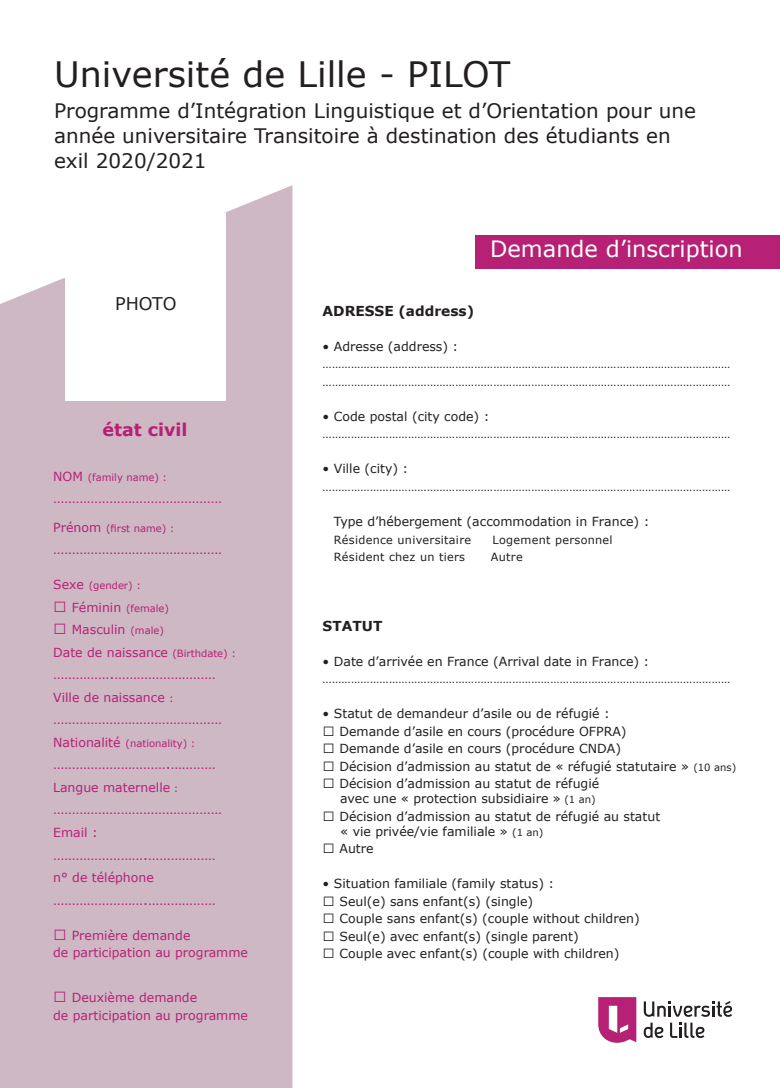
<style>
.page{position:relative;width:780px;height:1088px;background:#fff}
.page>*{position:absolute;margin:0;border:0;box-sizing:border-box;transform-origin:0 0}
.t1{font:35px "Verdana";color:#231f20}
.t2{font:22.5px "Verdana";color:#fff}
.t3{font:20px/25px "Verdana";color:#231f20}
.t4{font:700 17.5px "Verdana";color:#b62175}
.t5{font:17.5px "Verdana";letter-spacing:-.01em;color:#231f20}
.t6{font:13.75px "Verdana";color:#b62175}
.t7{font:700 13.75px "Verdana";color:#231f20}
.t8{font:12.5px/15px "Verdana";color:#231f20;text-align:right}
.t9{font:12.5px/17.5px "Verdana";color:#b62175}
.t10{font:11.25px/17.5px "Verdana";letter-spacing:.025em;color:#231f20}
.t11{font:10px "Verdana";color:#b62175}
.s1{font-size:12.5px}
.s2{font-size:13.75px}
.s3{font-size:10px}
</style>
<div class="page">
<div style="left:475px;top:235px;width:305px;height:33px;background:#b62175"></div>
<svg style="left:598px;top:997px;width:38px;height:46px"></svg>
<svg style="left:643px;top:1001px;width:89px;height:37px"></svg>
<div style="left:0;top:185px;width:292px;height:903px;background:#ceb8c4"></div>
<div style="left:66px;top:213px;width:160px;height:187px;background:#fff"></div>
<h1 class="t1" style="left:54px;top:50px;width:458px">Université de Lille - PILOT</h1>
<h3 class="t3" style="left:54px;top:98px;width:643px">Programme d’Intégration Linguistique et d’Orientation pour une année universitaire Transitoire à destination des étudiants en exil 2020/2021</h3>
<h3 class="t5" style="left:115px;top:292px;width:63px">PHOTO</h3>
<h3 class="t4" style="left:102px;top:417px;width:86px">état civil</h3>
<p class="t11" style="left:53px;top:470px;width:115px"><span class="s1">NOM</span> (family name) :</p>
<p class="t6" style="left:53px;top:489px;width:170px">………………………………………</p>
<p class="t11" style="left:53px;top:521px;width:123px"><span class="s1">Prénom</span> (first name) :</p>
<p class="t6" style="left:53px;top:540px;width:170px">………………………………………</p>
<p class="t11" style="left:53px;top:579px;width:89px"><span class="s1">Sexe</span> (gender) :</p>
<p class="t11" style="left:53px;top:601px;width:117px"><span class="s2">◻</span> <span class="s1">Féminin</span> (female)</p>
<p class="t9" style="left:53px;top:618px;width:184px;line-height:22.5px"><span class="s2">◻</span> Masculin <span class="s3">(male)<br></span>Date de naissance <span class="s3">(Birthdate) :</span></p>
<p class="t6" style="left:53px;top:665px;width:164px">…………….………………………</p>
<p class="t9" style="left:53px;top:688px;width:122px">Ville de naissance <span class="s3">:</span></p>
<p class="t6" style="left:53px;top:710px;width:170px">………………………………………</p>
<p class="t11" style="left:53px;top:736px;width:144px"><span class="s1">Nationalité</span> (nationality) :</p>
<p class="t6" style="left:53px;top:755px;width:164px">………………………….…………</p>
<p class="t9" style="left:53px;top:778px;width:127px">Langue maternelle <span class="s3">:</span></p>
<p class="t6" style="left:53px;top:800px;width:170px">………………………………………</p>
<p class="t9" style="left:53px;top:823px;width:46px">Email :</p>
<p class="t6" style="left:53px;top:845px;width:164px">…………………….………………</p>
<p class="t9" style="left:53px;top:868px;width:102px">n° de téléphone</p>
<p class="t6" style="left:53px;top:890px;width:164px">…………………….………………</p>
<p class="t9" style="left:53px;top:926px;width:196px"><span class="s2">◻</span> Première demande<br>de participation au programme</p>
<p class="t9" style="left:53px;top:988px;width:196px"><span class="s2">◻</span> Deuxième demande<br>de participation au programme</p>
<h2 class="t2" style="left:490px;top:234px;width:254px">Demande d’inscription</h2>
<p class="t7" style="left:322px;top:301px;width:153px">ADRESSE (address)</p>
<p class="t8" style="left:322px;top:338px;width:137px">• Adresse (address) :</p>
<p class="t10" style="left:322px;top:355px;width:409px">………………………………………………………………………………………………………………… …………………………………………………………………………………………………………………</p>
<p class="t8" style="left:322px;top:408px;width:168px">• Code postal (city code) :</p>
<p class="t10" style="left:322px;top:425px;width:409px">…………………………………………………………………………………………………………………</p>
<p class="t8" style="left:322px;top:461px;width:87px">• Ville (city) :</p>
<p class="t10" style="left:322px;top:478px;width:409px">…………………………………………………………………………………………………………………</p>
<p class="t8" style="left:334px;top:513px;width:317px">Type d’hébergement (accommodation in France) :</p>
<p class="t10" style="left:334px;top:531px;width:139px">Résidence universitaire</p>
<p class="t10" style="left:492px;top:531px;width:121px">Logement personnel</p>
<p class="t10" style="left:334px;top:548px;width:133px">Résident chez un tiers</p>
<p class="t10" style="left:491px;top:548px;width:33px">Autre</p>
<p class="t7" style="left:322px;top:616px;width:61px">STATUT</p>
<p class="t8" style="left:322px;top:653px;width:328px">• Date d’arrivée en France (Arrival date in France) :</p>
<p class="t10" style="left:322px;top:670px;width:409px">…………………………………………………………………………………………………………………</p>
<p class="t8" style="left:322px;top:706px;width:288px">• Statut de demandeur d’asile ou de réfugié :</p>
<p class="t8" style="left:322px;top:723px;width:305px">◻ Demande d’asile en cours (procédure OFPRA)</p>
<p class="t8" style="left:322px;top:741px;width:300px">◻ Demande d’asile en cours (procédure CNDA)</p>
<p class="t8" style="left:322px;top:758px;width:415px">◻ Décision d’admission au statut de « réfugié statutaire » <span class="s3">(10 ans)</span></p>
<p class="t8" style="left:322px;top:776px;width:278px">◻ Décision d’admission au statut de réfugié avec une « protection subsidiaire » <span class="s3">(1 an)</span></p>
<p class="t8" style="left:340px;top:808px;width:321px;text-align:left;text-indent:-18px">◻ Décision d’admission au statut de réfugié au statut « vie privée/vie familiale » <span class="s3">(1 an)</span></p>
<p class="t8" style="left:322px;top:841px;width:53px">◻ Autre</p>
<p class="t8" style="left:322px;top:876px;width:233px">• Situation familiale (family status) :</p>
<p class="t8" style="left:322px;top:893px;width:212px">◻ Seul(e) sans enfant(s) (single)</p>
<p class="t8" style="left:322px;top:911px;width:318px">◻ Couple sans enfant(s) (couple without children)</p>
<p class="t8" style="left:322px;top:928px;width:258px">◻ Seul(e) avec enfant(s) (single parent)</p>
<p class="t8" style="left:322px;top:946px;width:298px">◻ Couple avec enfant(s) (couple with children)</p>
</div>
